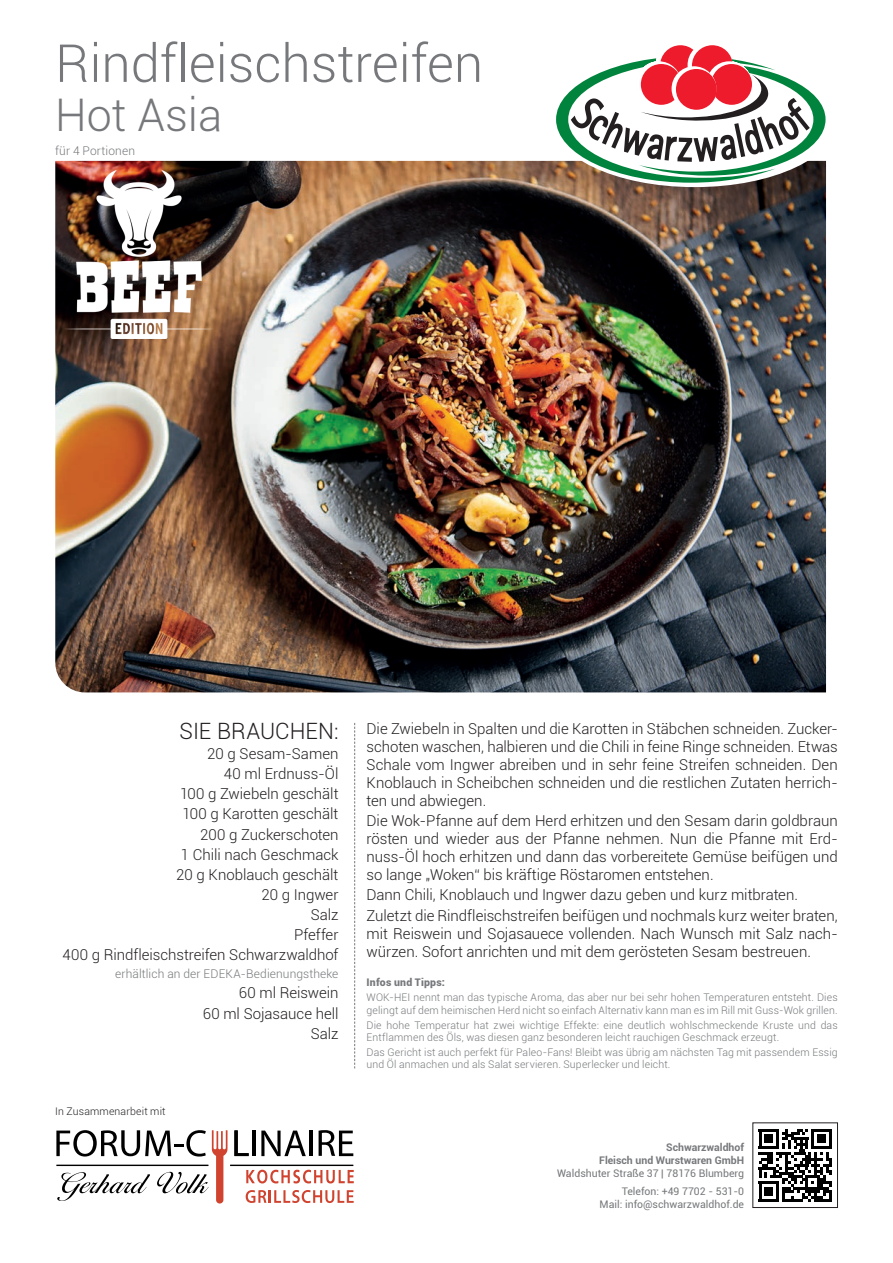
<style>
.page{position:relative;width:893px;height:1263px;background:#fff}
.page>*{position:absolute;margin:0;border:0;box-sizing:border-box;transform-origin:0 0}
.t1{font:300 52.5px "Roboto";color:#76787b}
.t2{font:300 45px "Roboto";color:#76787b}
.t3{font:300 22.5px "Roboto";color:#231f20}
.t4{font:300 15px/20.1px "Roboto";color:#231f20;text-align:right}
.t5{font:300 12px "Roboto";letter-spacing:.01em;color:#76787b}
.t6{font:300 10.5px/12.6px "Roboto";letter-spacing:.015em;color:#76787b}
.t7{font:10.5px/18.6px "Roboto";color:#76787b;text-align:right}
.t8{font:700 10.5px/12.6px "Roboto";color:#76787b;text-align:right}
.t9{font:300 10.5px "Roboto";letter-spacing:.015em;color:#231f20}
.t10{font:900 10.5px "Roboto";letter-spacing:.02em;color:#76787b}
</style>
<div class="page">
<img style="left:55px;top:161px;width:771px;height:531px">
<div style="left:552px;top:52px;width:286px;height:135px;background:#fff;border-radius:50%"></div>
<svg style="left:556px;top:45px;width:269px;height:138px"></svg>
<svg style="left:354px;top:723px;width:1px;height:345px"></svg>
<svg style="left:759px;top:1129px;width:73px;height:73px"></svg>
<hr style="left:814px;top:1199px;width:18px;height:3px;background:#000">
<div style="left:753px;top:1123px;width:85px;height:85px;border:1px solid #231f20"></div>
<img style="left:65px;top:170px;width:149px;height:168px">
<svg style="left:246px;top:1190px;width:108px;height:13px"></svg>
<hr style="left:252px;top:1130px;width:4px;height:26px;background:#000001">
<svg style="left:261px;top:1130px;width:45px;height:26px"></svg>
<hr style="left:309px;top:1130px;width:4px;height:26px;background:#000001">
<hr style="left:230px;top:1164px;width:123px;height:2px;background:#000001">
<svg style="left:56px;top:1130px;width:171px;height:73px"></svg>
<svg style="left:234px;top:1130px;width:15px;height:26px"></svg>
<svg style="left:319px;top:1130px;width:34px;height:26px"></svg>
<svg style="left:246px;top:1170px;width:108px;height:13px"></svg>
<h1 class="t1" style="left:55px;top:27px;width:429px">Rindfleischstreifen</h1>
<h2 class="t2" style="left:55px;top:84px;width:169px">Hot Asia</h2>
<p class="t5" style="left:55px;top:142px;width:81px">für 4 Portionen</p>
<h3 class="t3" style="left:180px;top:715px;width:160px">SIE BRAUCHEN:</h3>
<p class="t4" style="left:62px;top:743px;width:278px">20 g Sesam-Samen<br>40 ml Erdnuss-Öl<br>100 g Zwiebeln geschält<br>100 g Karotten geschält<br>200 g Zuckerschoten<br>1 Chili nach Geschmack<br>20 g Knoblauch geschält<br>20 g Ingwer<br>Salz<br>Pfeffer<br>400 g Rindfleischstreifen Schwarzwaldhof</p>
<p class="t5" style="left:115px;top:966px;width:225px">erhältlich an der EDEKA-Bedienungstheke</p>
<p class="t4" style="left:203px;top:982px;width:137px">60 ml Reiswein<br>60 ml Sojasauce hell<br>Salz</p>
<p class="t9" style="left:55px;top:1104px;width:112px">In Zusammenarbeit mit</p>
<p class="t4" style="left:367px;top:719px;width:473px;line-height:18px;text-align:justify">Die Zwiebeln in Spalten und die Karotten in Stäbchen schneiden. Zucker&shy;schoten waschen, halbieren und die Chili in feine Ringe schneiden. Etwas Schale vom Ingwer abreiben und in sehr feine Streifen schneiden. Den Knoblauch in Scheibchen schneiden und die restlichen Zutaten herrich&shy;ten und abwiegen.</p>
<p class="t4" style="left:367px;top:811px;width:473px;line-height:18px;text-align:justify">Die Wok-Pfanne auf dem Herd erhitzen und den Sesam darin goldbraun rösten und wieder aus der Pfanne nehmen. Nun die Pfanne mit Erd&shy;nuss-Öl hoch erhitzen und dann das vorbereitete Gemüse beifügen und so lange „Woken“ bis kräftige Röstaromen entstehen.</p>
<p class="t4" style="left:367px;top:884px;width:473px;text-align:left">Dann Chili, Knoblauch und Ingwer dazu geben und kurz mitbraten.<br>Zuletzt die Rindfleischstreifen beifügen und nochmals kurz weiter braten,</p>
<p class="t4" style="left:367px;top:924px;width:473px;line-height:18px;text-align:left">mit Reiswein und Sojasauece vollenden. Nach Wunsch mit Salz nach&shy;würzen. Sofort anrichten und mit dem gerösteten Sesam bestreuen.</p>
<p class="t10" style="left:367px;top:975px;width:80px">Infos und Tipps:</p>
<p class="t6" style="left:367px;top:991px;width:473px">WOK-HEI nennt man das typische Aroma, das aber nur bei sehr hohen Temperaturen entsteht. Dies gelingt auf dem heimischen Herd nicht so einfach Alternativ kann man es im Rill mit Guss-Wok grillen.</p>
<p class="t6" style="left:367px;top:1018px;width:473px">Die hohe Temperatur hat zwei wichtige Effekte: eine deutlich wohlschmeckende Kruste und das<br>Entflammen des Öls, was diesen ganz besonderen leicht rauchigen Geschmack erzeugt.</p>
<p class="t6" style="left:367px;top:1045px;width:473px">Das Gericht ist auch perfekt für Paleo-Fans! Bleibt was übrig am nächsten Tag mit passendem Essig und Öl anmachen und als Salat servieren. Superlecker und leicht.</p>
<p class="t8" style="left:599px;top:1141px;width:146px">Schwarzwaldhof<br>Fleisch und Wurstwaren GmbH</p>
<p class="t7" style="left:557px;top:1163px;width:189px">Waldshuter Straße 37 | 78176 Blumberg<br>Telefon: +49 7702 - 531-0</p>
<p class="t7" style="left:600px;top:1194px;width:146px">Mail: info@schwarzwaldhof.de</p>
</div>
